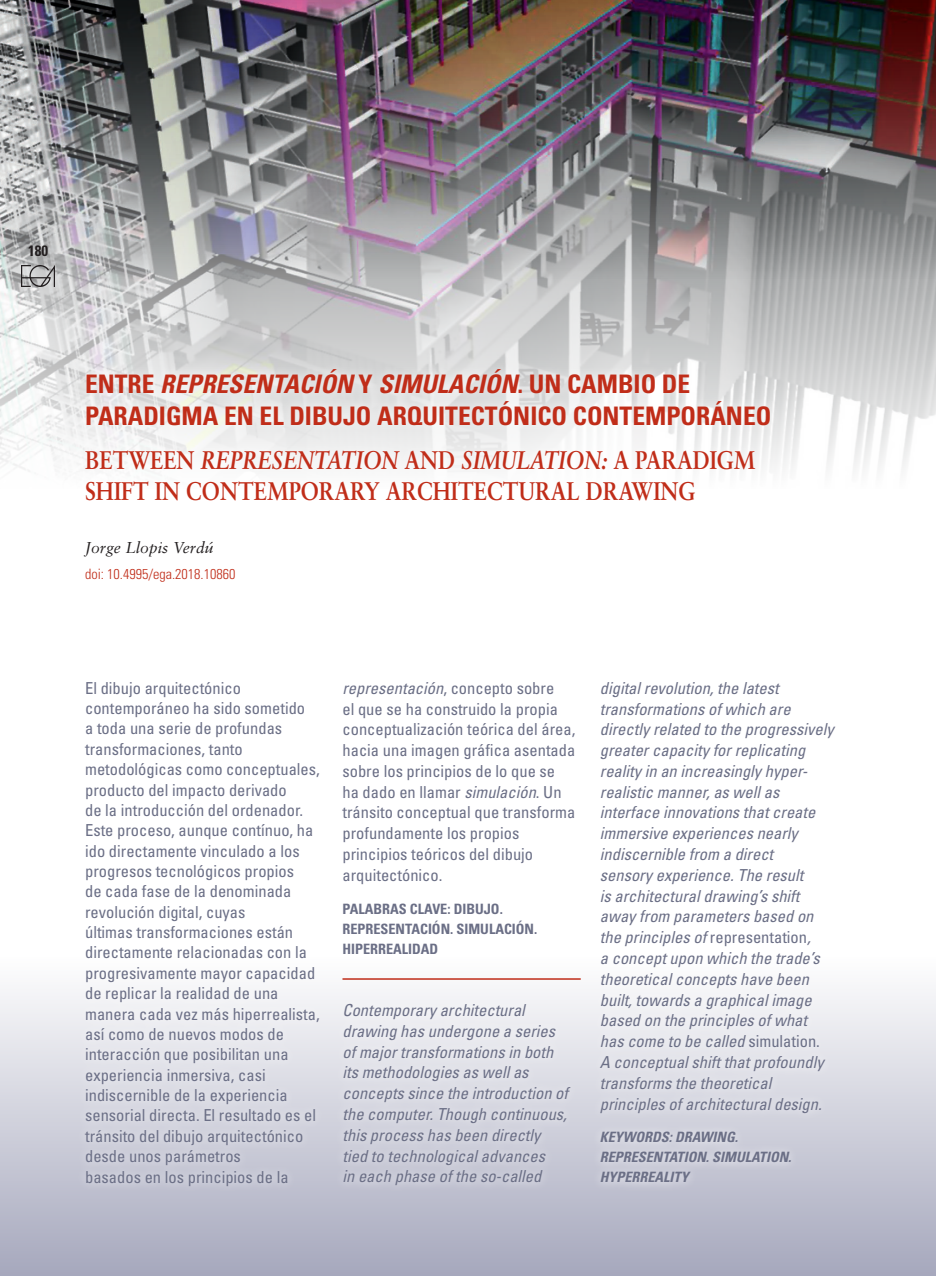
<style>
.page{position:relative;width:936px;height:1276px;background:#fff}
.page>*{position:absolute;margin:0;border:0;box-sizing:border-box;transform-origin:0 0}
.TITULO_ARTICULO_INGL{font:700 25.5px/31.5px "Sabon";color:#c02d19;scale:.85 1}
.TITULO_ARTICULO_CAST{font:700 condensed 25.5px "Univers";color:#c02d19}
.TITULO_ARTICULO_CAST-2{font:italic 700 condensed 25.5px "Univers";color:#c02d19}
.ENTRADILLA_CASTELLAN{font:condensed 16.5px/20.4px "Univers";color:#6b6f86}
.ENTRADILLA_INGLES{font:italic condensed 16.5px/20.9px "Univers";color:#6b6f86}
.AUTOR_ARTICULO{font:italic 15.75px "Sabon";color:#231f20}
.t1{font:700 condensed 15px "Univers";color:#231f20}
.ENTRADILLA_CASTELLAN-2{font:700 condensed 14.25px/20.1px "Univers";color:#6b6f86}
.ENTRADILLA_INGLES-2{font:italic 700 condensed 14.25px/20.1px "Univers";color:#6b6f86}
.AUTOR_ARTICULO-2{font:300 condensed 14.25px "Univers";color:#c02d19}
.s1{font-style:normal}
.s2{font-style:italic}
</style>
<div class="page">
<div style="left:0;top:955px;width:935px;height:321px;background:linear-gradient(to bottom,#fff,#a6a8bd)"></div>
<div style="left:75px;top:671px;width:279px;height:544px;background:#fff;opacity:.75"></div>
<div style="left:332px;top:671px;width:281px;height:544px;background:#fff;opacity:.75"></div>
<div style="left:589px;top:671px;width:283px;height:542px;background:#fff;opacity:.75"></div>
<hr style="left:342px;top:978px;width:238px;height:1px;background:#c02d19">
<img style="left:935px;top:0;width:1px;height:415px">
<img style="left:0;top:278px;width:935px;height:194px">
<img style="left:0;top:0;width:935px;height:278px">
<img style="left:22px;top:265px;width:33px;height:21px">
<div style="left:74px;top:359px;width:782px;height:261px;background:#fff;opacity:.75"></div>
<p class="t1" style="left:28px;top:242px;width:21px">180</p>
<p class="TITULO_ARTICULO_CAST" style="left:85px;top:368px;width:15px">ENTRE</p>
<p class="TITULO_ARTICULO_CAST-2" style="left:160px;top:368px;width:15px">REPRESENTA</p>
<p class="TITULO_ARTICULO_CAST-2" style="left:299px;top:368px;width:95px">CIÓN <span class="s1">Y</span> SIMULA</p>
<p class="TITULO_ARTICULO_CAST" style="left:463px;top:368px;width:119px"><span class="s2">CIÓN</span>. UN CAMBIO</p>
<p class="TITULO_ARTICULO_CAST" style="left:662px;top:368px;width:27px">DE</p>
<p class="TITULO_ARTICULO_CAST" style="left:85px;top:400px;width:234px">PARADIGMA EN EL DIBUJO</p>
<p class="TITULO_ARTICULO_CAST" style="left:377px;top:400px;width:60px">ARQUITECTÓNICO</p>
<p class="TITULO_ARTICULO_CAST" style="left:573px;top:400px;width:17px">CONTEM</p>
<p class="TITULO_ARTICULO_CAST" style="left:666px;top:400px;width:75px">PORÁNEO</p>
<p class="TITULO_ARTICULO_INGL" style="left:85px;top:444px;width:790px">BETWEEN <span class="s2">REPRESENTATION</span> AND <span class="s2">SIMULATION:</span> A PARADIGM<br>SHIFT IN CONTEMPORARY ARCHITECTURAL DRAWING</p>
<p class="AUTOR_ARTICULO" style="left:85px;top:538px;width:130px">Jorge Llopis Verdú</p>
<p class="AUTOR_ARTICULO-2" style="left:85px;top:566px;width:152px">doi: 10.4995/ega.2018.10860</p>
<p class="ENTRADILLA_CASTELLAN" style="left:85px;top:677px;width:236px">El dibujo arquitectónico contemporáneo ha sido sometido<br>a toda una serie de profundas transformaciones, tanto metodológicas como conceptuales, producto del impacto derivado<br>de la introducción del ordenador.<br>Este proceso, aunque contínuo, ha ido directamente vinculado a los progresos tecnológicos propios<br>de cada fase de la denominada revolución digital, cuyas<br>últimas transformaciones están directamente relacionadas con la progresivamente mayor capacidad de replicar la realidad de una manera cada vez más hiperrealista, así como de nuevos modos de interacción que posibilitan una experiencia inmersiva, casi indiscernible de la experiencia sensorial directa. El resultado es el tránsito del dibujo arquitectónico desde unos parámetros<br>basados en los principios de la</p>
<p class="ENTRADILLA_CASTELLAN" style="left:342px;top:677px;width:234px;line-height:20.9px"><span class="s2">representación</span>, concepto sobre<br>el que se ha construido la propia conceptualización teórica del área, hacia una imagen gráfica asentada sobre los principios de lo que se ha dado en llamar <span class="s2">simulación</span>. Un tránsito conceptual que transforma profundamente los propios principios teóricos del dibujo arquitectónico.</p>
<p class="ENTRADILLA_CASTELLAN-2" style="left:342px;top:898px;width:196px">PALABRAS CLAVE: DIBUJO.<br>REPRESENTACIÓN. SIMULACIÓN.<br>HIPERREALIDAD</p>
<p class="ENTRADILLA_INGLES" style="left:342px;top:999px;width:227px">Contemporary architectural drawing has undergone a series of major transformations in both its methodologies as well as concepts since the introduction of the computer. Though continuous, this process has been directly tied to technological advances<br>in each phase of the so-called</p>
<p class="ENTRADILLA_INGLES" style="left:600px;top:677px;width:235px">digital revolution, the latest transformations of which are directly related to the progressively greater capacity for replicating reality in an increasingly hyper&shy;realistic manner, as well as interface innovations that create immersive experiences nearly indiscernible from a direct<br>sensory experience. The result<br>is architectural drawing’s shift away from parameters based on the principles of <span class="s1">representation</span>,<br>a concept upon which the trade’s theoretical concepts have been built, towards a graphical image based on the principles of what has come to be called <span class="s1">simulation.<br></span>A conceptual shift that profoundly transforms the theoretical principles of architectural design.</p>
<p class="ENTRADILLA_INGLES-2" style="left:600px;top:1127px;width:193px">KEYWORDS: DRAWING.<br>REPRESENTATION. SIMULATION.<br>HYPERREALITY</p>
</div>
